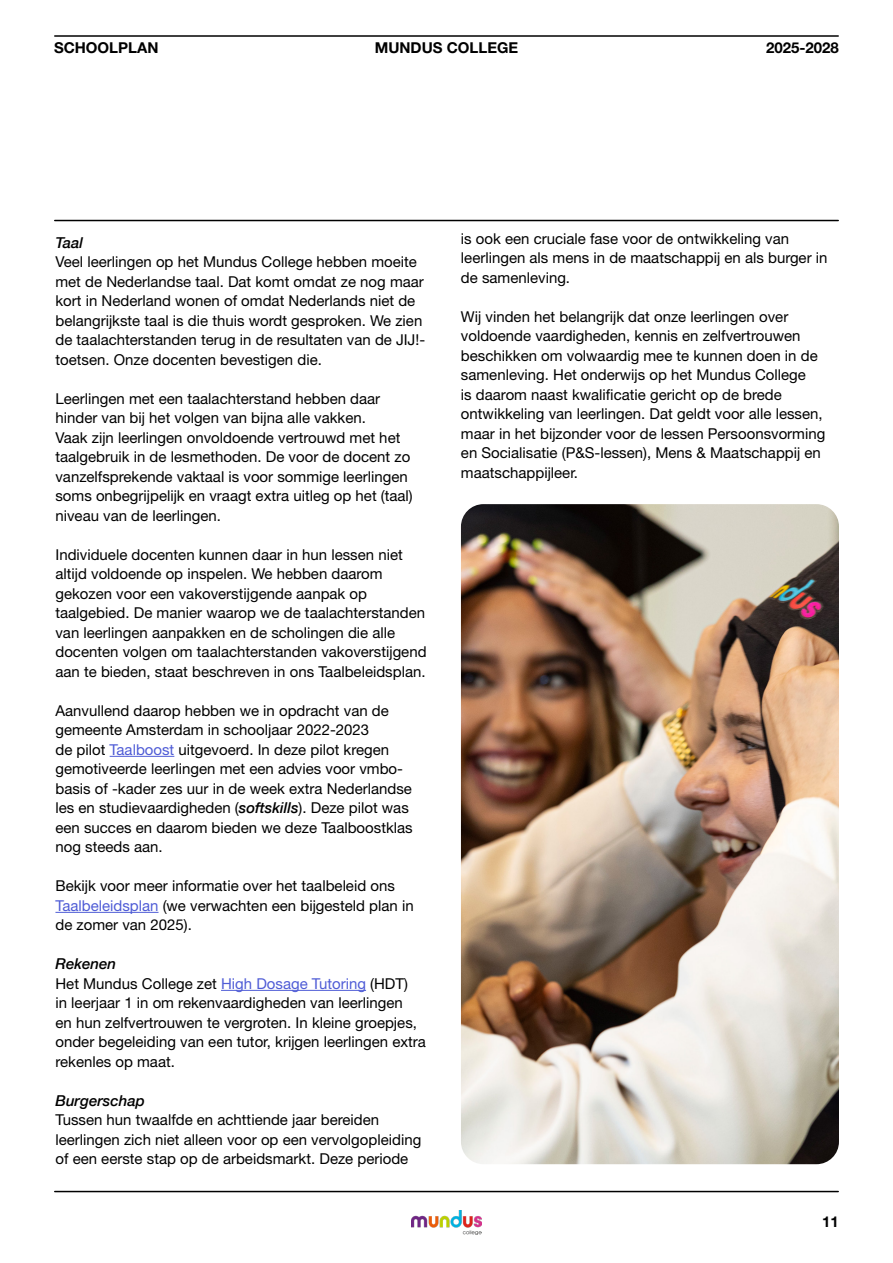
<style>
.page{position:relative;width:893px;height:1263px;background:#fff}
.page>*{position:absolute;margin:0;border:0;box-sizing:border-box;transform-origin:0 0}
.t1{font:15px/19.5px "Helvetica Neue LT Pro";color:#000}
.t2{font:700 15px "Helvetica Neue LT Pro";color:#000}
.t3{font:italic 500 15px "Helvetica Neue";color:#000}
.s1{color:#4f5cd6}
.s2{font-family:"Helvetica Neue";font-weight:500;font-style:italic}
</style>
<div class="page">
<hr style="left:55px;top:35px;width:783px;height:2px;background:#000">
<img style="left:412px;top:1210px;width:69px;height:24px">
<hr style="left:55px;top:220px;width:783px;height:1px;background:#000">
<hr style="left:110px;top:756px;width:64px;height:1px;background:#4f5cd6">
<hr style="left:55px;top:912px;width:104px;height:1px;background:#4f5cd6">
<hr style="left:221px;top:990px;width:145px;height:1px;background:#4f5cd6">
<img style="left:461px;top:504px;width:378px;height:660px">
<hr style="left:55px;top:1191px;width:783px;height:1px;background:#000">
<p class="t2" style="left:54px;top:38px;width:106px">SCHOOLPLAN</p>
<p class="t2" style="left:766px;top:38px;width:74px">2025-2028</p>
<p class="t2" style="left:375px;top:38px;width:145px">MUNDUS COLLEGE</p>
<p class="t3" style="left:55px;top:230px;width:29px">Taal</p>
<p class="t1" style="left:55px;top:252px;width:371px">Veel leerlingen op het Mundus College hebben moeite met de Nederlandse taal. Dat komt omdat ze nog maar kort in Nederland wonen of omdat Nederlands niet de belangrijkste taal is die thuis wordt gesproken. We zien de taalachterstanden terug in de resultaten van de JIJ!- toetsen. Onze docenten bevestigen die.</p>
<p class="t1" style="left:55px;top:388px;width:359px">Leerlingen met een taalachterstand hebben daar hinder van bij het volgen van bijna alle vakken.<br>Vaak zijn leerlingen onvoldoende vertrouwd met het taalgebruik in de lesmethoden. De voor de docent zo vanzelfsprekende vaktaal is voor sommige leerlingen soms onbegrijpelijk en vraagt extra uitleg op het (taal) niveau van de leerlingen.</p>
<p class="t1" style="left:55px;top:544px;width:373px">Individuele docenten kunnen daar in hun lessen niet altijd voldoende op inspelen. We hebben daarom gekozen voor een vakoverstijgende aanpak op taalgebied. De manier waarop we de taalachterstanden van leerlingen aanpakken en de scholingen die alle docenten volgen om taalachterstanden vakoverstijgend aan te bieden, staat beschreven in ons Taalbeleidsplan.</p>
<p class="t1" style="left:55px;top:700px;width:359px">Aanvullend daarop hebben we in opdracht van de gemeente Amsterdam in schooljaar 2022-2023<br>de pilot <span class="s1">Taalboost</span> uitgevoerd. In deze pilot kregen gemotiveerde leerlingen met een advies voor vmbo&shy;basis of -kader zes uur in de week extra Nederlandse les en studievaardigheden (<span class="s2">softskills</span>). Deze pilot was een succes en daarom bieden we deze Taalboostklas nog steeds aan.</p>
<p class="t1" style="left:55px;top:876px;width:360px">Bekijk voor meer informatie over het taalbeleid ons<br><span class="s1">Taalbeleidsplan</span> (we verwachten een bijgesteld plan in de zomer van 2025).</p>
<p class="t3" style="left:55px;top:951px;width:62px">Rekenen</p>
<p class="t1" style="left:55px;top:973px;width:372px">Het Mundus College zet <span class="s1">High Dosage Tutoring</span> (HDT)<br>in leerjaar 1 in om rekenvaardigheden van leerlingen<br>en hun zelfvertrouwen te vergroten. In kleine groepjes, onder begeleiding van een tutor, krijgen leerlingen extra rekenles op maat.</p>
<p class="t3" style="left:55px;top:1088px;width:91px">Burgerschap</p>
<p class="t1" style="left:55px;top:1110px;width:367px">Tussen hun twaalfde en achttiende jaar bereiden leerlingen zich niet alleen voor op een vervolgopleiding of een eerste stap op de arbeidsmarkt. Deze periode</p>
<p class="t1" style="left:461px;top:228px;width:368px">is ook een cruciale fase voor de ontwikkeling van leerlingen als mens in de maatschappij en als burger in de samenleving.</p>
<p class="t1" style="left:461px;top:306px;width:366px">Wij vinden het belangrijk dat onze leerlingen over voldoende vaardigheden, kennis en zelfvertrouwen beschikken om volwaardig mee te kunnen doen in de samenleving. Het onderwijs op het Mundus College<br>is daarom naast kwalificatie gericht op de brede ontwikkeling van leerlingen. Dat geldt voor alle lessen, maar in het bijzonder voor de lessen Persoonsvorming en Socialisatie (P&amp;S-lessen), Mens &amp; Maatschappij en maatschappijleer.</p>
<p class="t2" style="left:822px;top:1213px;width:18px">11</p>
</div>
